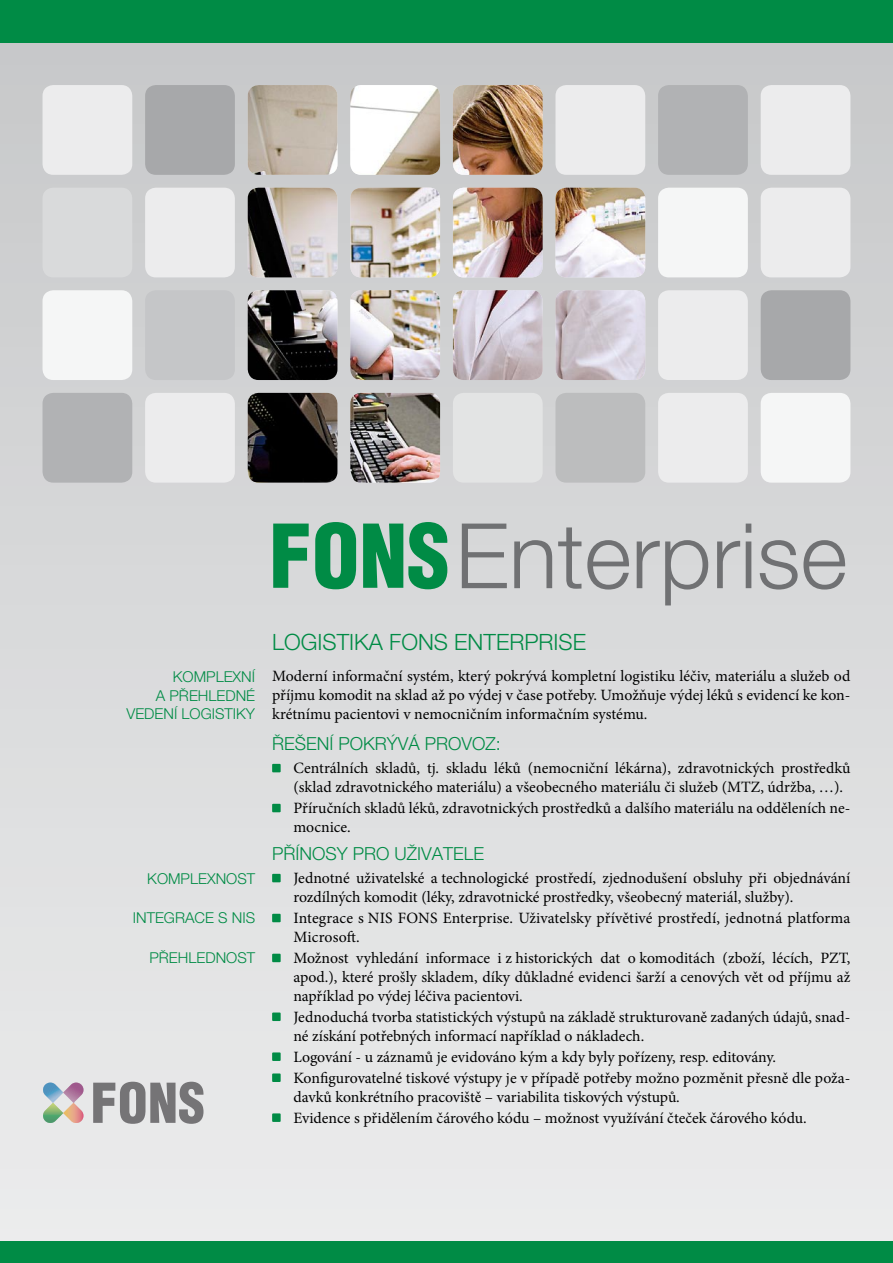
<style>
.page{position:relative;width:893px;height:1263px;background:#fff}
.page>*{position:absolute;margin:0;border:0;box-sizing:border-box;transform-origin:0 0}
.nadpis{font:300 22.5px "Helvetica Neue CE";color:#008b45}
.podnadpis{font:300 18px "Helvetica Neue CE";color:#008b45}
.odsazení{font:15.75px/18.9px "Minion Pro";color:#000}
.základní_text{font:15.75px/18.9px "Minion Pro";color:#000;text-align:justify}
.anotace{font:300 15px/18.8px "Helvetica Neue CE";color:#008b45;text-align:right}
</style>
<div class="page">
<div style="left:0;top:0;width:893px;height:1263px;background:linear-gradient(to bottom,#c6c7c9,#eceded)"></div>
<div style="left:0;top:0;width:893px;height:43px;background:#008b45"></div>
<div style="left:0;top:1242px;width:893px;height:21px;background:#008b45"></div>
<img style="left:248px;top:85px;width:397px;height:398px">
<div style="left:145px;top:188px;width:90px;height:89px;background:#ececed;border-radius:11px"></div>
<div style="left:145px;top:393px;width:90px;height:90px;background:#ececed;border-radius:11px"></div>
<div style="left:145px;top:290px;width:90px;height:90px;background:#c5c6c8;border-radius:11px"></div>
<div style="left:145px;top:85px;width:90px;height:90px;background:#a7a8aa;border-radius:11px"></div>
<div style="left:43px;top:290px;width:89px;height:90px;background:#f5f6f6;border-radius:11px"></div>
<div style="left:43px;top:393px;width:89px;height:90px;background:#b1b2b4;border-radius:11px"></div>
<div style="left:43px;top:188px;width:89px;height:89px;background:#d9dadb;border-radius:11px"></div>
<div style="left:43px;top:85px;width:89px;height:90px;background:#ececed;border-radius:11px"></div>
<div style="left:453px;top:393px;width:90px;height:90px;background:#e3e4e4;border-radius:11px"></div>
<div style="left:555px;top:393px;width:90px;height:90px;background:#bcbdbe;border-radius:11px"></div>
<div style="left:658px;top:393px;width:90px;height:90px;background:#ececed;border-radius:11px"></div>
<div style="left:658px;top:290px;width:90px;height:90px;background:#ececed;border-radius:11px"></div>
<div style="left:761px;top:393px;width:89px;height:90px;background:#f5f6f6;border-radius:11px"></div>
<div style="left:761px;top:290px;width:89px;height:90px;background:#a7a8aa;border-radius:11px"></div>
<div style="left:658px;top:188px;width:90px;height:89px;background:#f5f6f6;border-radius:11px"></div>
<div style="left:761px;top:188px;width:89px;height:89px;background:#ececed;border-radius:11px"></div>
<div style="left:658px;top:85px;width:90px;height:90px;background:#b1b2b4;border-radius:11px"></div>
<div style="left:761px;top:85px;width:89px;height:90px;background:#ececed;border-radius:11px"></div>
<div style="left:555px;top:85px;width:90px;height:90px;background:#ececed;border-radius:11px"></div>
<svg style="left:273px;top:524px;width:36px;height:64px"></svg>
<svg style="left:315px;top:522px;width:41px;height:67px"></svg>
<svg style="left:363px;top:522px;width:85px;height:67px"></svg>
<svg style="left:462px;top:524px;width:45px;height:64px"></svg>
<svg style="left:514px;top:540px;width:38px;height:48px"></svg>
<svg style="left:558px;top:527px;width:23px;height:62px"></svg>
<svg style="left:587px;top:540px;width:42px;height:49px"></svg>
<svg style="left:637px;top:540px;width:71px;height:65px"></svg>
<svg style="left:717px;top:540px;width:23px;height:48px"></svg>
<svg style="left:746px;top:524px;width:5px;height:64px"></svg>
<svg style="left:760px;top:540px;width:85px;height:49px"></svg>
<svg style="left:43px;top:1082px;width:41px;height:42px"></svg>
<svg style="left:93px;top:1082px;width:111px;height:42px"></svg>
<div style="left:272px;top:764px;width:9px;height:8px;background:#008b45"></div>
<div style="left:272px;top:804px;width:9px;height:8px;background:#008b45"></div>
<div style="left:272px;top:874px;width:9px;height:8px;background:#008b45"></div>
<div style="left:272px;top:914px;width:9px;height:8px;background:#008b45"></div>
<div style="left:272px;top:954px;width:9px;height:8px;background:#008b45"></div>
<div style="left:272px;top:1012px;width:9px;height:9px;background:#008b45"></div>
<div style="left:272px;top:1052px;width:9px;height:9px;background:#008b45"></div>
<div style="left:272px;top:1073px;width:9px;height:9px;background:#008b45"></div>
<div style="left:272px;top:1113px;width:9px;height:9px;background:#008b45"></div>
<p class="anotace" style="left:126px;top:667px;width:130px">KOMPLEXNÍ<br>A PŘEHLEDNÉ<br>VEDENÍ LOGISTIKY</p>
<p class="anotace" style="left:147px;top:869px;width:109px">KOMPLEXNOST</p>
<p class="anotace" style="left:133px;top:908px;width:108px">INTEGRACE S NIS</p>
<p class="anotace" style="left:150px;top:949px;width:107px">PŘEHLEDNOST</p>
<p class="nadpis" style="left:272px;top:629px;width:146px">LOGISTIKA FONS</p>
<p class="nadpis" style="left:454px;top:629px;width:133px">ENTERPRISE</p>
<p class="základní_text" style="left:272px;top:667px;width:580px">Moderní informační systém, který pokrývá kompletní logistiku léčiv, materiálu a služeb od příjmu komodit na sklad až po výdej v čase potřeby. Umožňuje výdej léků s evidencí ke kon&shy;krétnímu pacientovi v nemocničním informačním systému.</p>
<p class="podnadpis" style="left:272px;top:734px;width:230px">ŘEŠENÍ POKRÝVÁ PROVOZ:</p>
<p class="odsazení" style="left:293px;top:759px;width:558px">Centrálních skladů, tj. skladu léků (nemocniční lékárna), zdravotnických prostředků (sklad zdravotnického materiálu) a všeobecného materiálu či služeb (MTZ, údržba, …).</p>
<p class="odsazení" style="left:293px;top:799px;width:559px">Příručních skladů léků, zdravotnických prostředků a dalšího materiálu na odděleních ne&shy;mocnice.</p>
<p class="podnadpis" style="left:272px;top:843px;width:12px">PŘÍNOSY</p>
<p class="podnadpis" style="left:353px;top:843px;width:13px">PRO</p>
<p class="podnadpis" style="left:395px;top:843px;width:33px">UŽIVATELE</p>
<p class="odsazení" style="left:293px;top:869px;width:558px">Jednotné uživatelské a technologické prostředí, zjednodušení obsluhy při objednávání rozdílných komodit (léky, zdravotnické prostředky, všeobecný materiál, služby).</p>
<p class="odsazení" style="left:293px;top:909px;width:558px">Integrace s NIS FONS Enterprise. Uživatelsky přívětivé prostředí, jednotná platforma<br>Microsoft.</p>
<p class="odsazení" style="left:293px;top:949px;width:559px;text-align:justify">Možnost vyhledání informace i z historických dat o komoditách (zboží, lécích, PZT, apod.), které prošly skladem, díky důkladné evidenci šarží a cenových vět od příjmu až například po výdej léčiva pacientovi.</p>
<p class="odsazení" style="left:293px;top:1007px;width:559px">Jednoduchá tvorba statistických výstupů na základě strukturovaně zadaných údajů, snad&shy;né získání potřebných informací například o nákladech.</p>
<p class="odsazení" style="left:293px;top:1047px;width:484px">Logování - u záznamů je evidováno kým a kdy byly pořízeny, resp. editovány.</p>
<p class="odsazení" style="left:293px;top:1068px;width:559px">Konfigurovatelné tiskové výstupy je v případě potřeby možno pozměnit přesně dle poža&shy;davků konkrétního pracoviště – variabilita tiskových výstupů.</p>
<p class="odsazení" style="left:293px;top:1108px;width:515px">Evidence s přidělením čárového kódu – možnost využívání čteček čárového kódu.</p>
</div>
